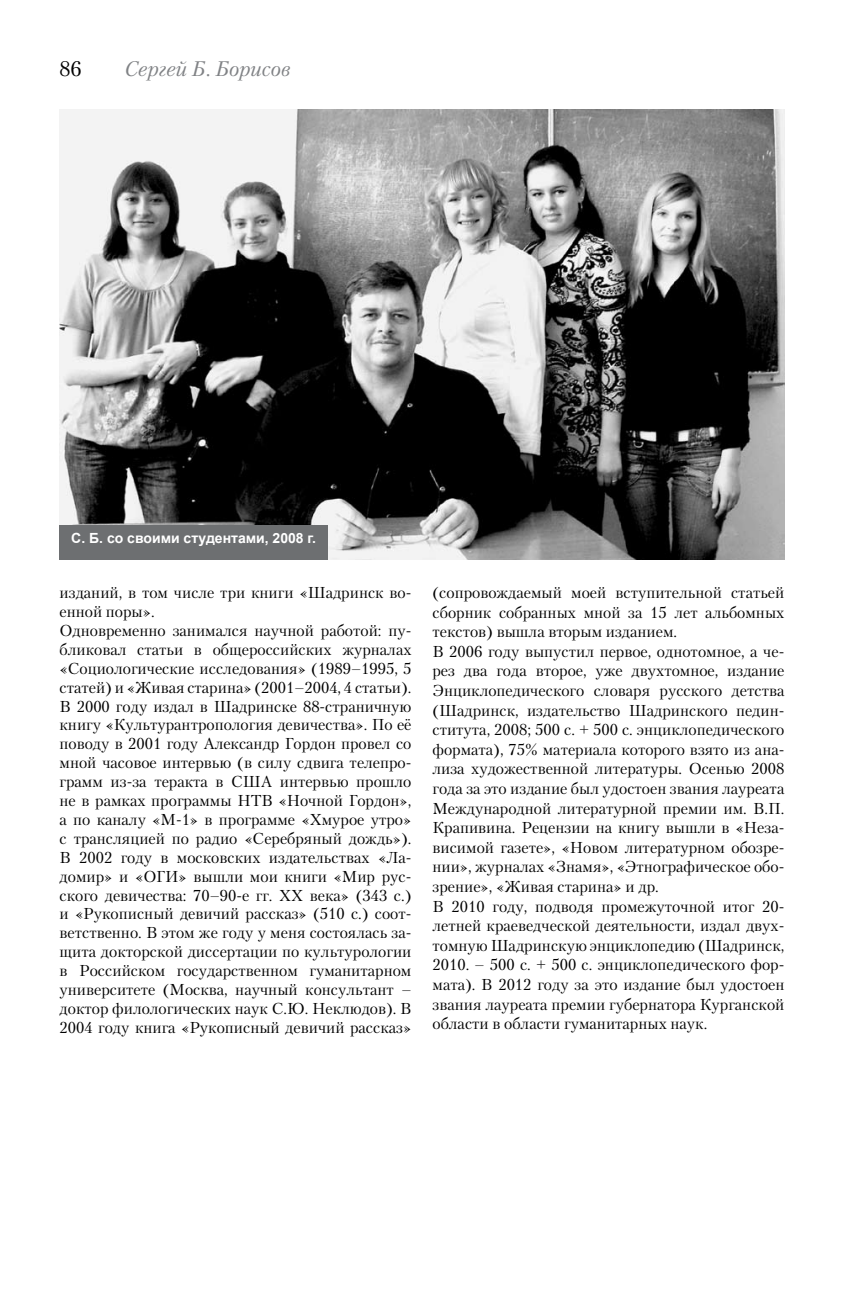
<style>
.page{position:relative;width:844px;height:1290px;background:#fff}
.page>*{position:absolute;margin:0;border:0;box-sizing:border-box;transform-origin:0 0}
.t1{font:italic 21px "Petersburg C";color:#808285}
.t2{font:21px "Petersburg C";color:#000}
.t3{font:15.75px/18.9px "Petersburg C";color:#000}
.t4{font:700 14px "Arial";color:#fff}
</style>
<div class="page">
<img style="left:60px;top:109px;width:724px;height:450px">
<div style="left:60px;top:525px;width:267px;height:35px;background:#6d6f71"></div>
<h1 class="t2" style="left:60px;top:56px;width:24px">86</h1>
<h1 class="t1" style="left:124px;top:56px;width:168px">Сергей Б. Борисов</h1>
<p class="t4" style="left:71px;top:529px;width:246px">С. Б. со своими студентами, 2008 г.</p>
<p class="t3" style="left:60px;top:583px;width:353px">изданий, в том числе три книги «Шадринск во&shy;енной поры».<br>Одновременно занимался научной работой: пу&shy;бликовал статьи в общероссийских журналах «Социологические исследования» (1989–1995, 5 статей) и «Живая старина» (2001–2004, 4 статьи).<br>В 2000 году издал в Шадринске 88-страничную книгу «Культурантропология девичества». По её поводу в 2001 году Александр Гордон провел со мной часовое интервью (в силу сдвига телепро&shy;грамм из-за теракта в США интервью прошло не в рамках программы НТВ «Ночной Гордон», а по каналу «М-1» в программе «Хмурое утро» с трансляцией по радио «Серебряный дождь»).<br>В 2002 году в московских издательствах «Ла&shy;домир» и «ОГИ» вышли мои книги «Мир рус&shy;ского девичества: 70–90-е гг. ХХ века» (343 с.) и «Рукописный девичий рассказ» (510 с.) соот&shy;ветственно. В этом же году у меня состоялась за&shy;щита докторской диссертации по культурологии в Российском государственном гуманитарном университете (Москва, научный консультант – доктор филологических наук С.Ю. Неклюдов). В 2004 году книга «Рукописный девичий рассказ»</p>
<p class="t3" style="left:432px;top:583px;width:353px;line-height:19.6px">(сопровождаемый моей вступительной статьей сборник собранных мной за 15 лет альбомных текстов) вышла вторым изданием.<br>В 2006 году выпустил первое, однотомное, а че&shy;рез два года второе, уже двухтомное, издание Энциклопедического словаря русского детства (Шадринск, издательство Шадринского педин&shy;ститута, 2008; 500 с. + 500 с. энциклопедического формата), 75% материала которого взято из ана&shy;лиза художественной литературы. Осенью 2008 года за это издание был удостоен звания лауреата Международной литературной премии им. В.П.<br>Крапивина. Рецензии на книгу вышли в «Неза&shy;висимой газете», «Новом литературном обозре&shy;нии», журналах «Знамя», «Этнографическое обо&shy;зрение», «Живая старина» и др.<br>В 2010 году, подводя промежуточной итог 20- летней краеведческой деятельности, издал двух&shy;томную Шадринскую энциклопедию (Шадринск, 2010. – 500 с. + 500 с. энциклопедического фор&shy;мата). В 2012 году за это издание был удостоен звания лауреата премии губернатора Курганской области в области гуманитарных наук.</p>
</div>
